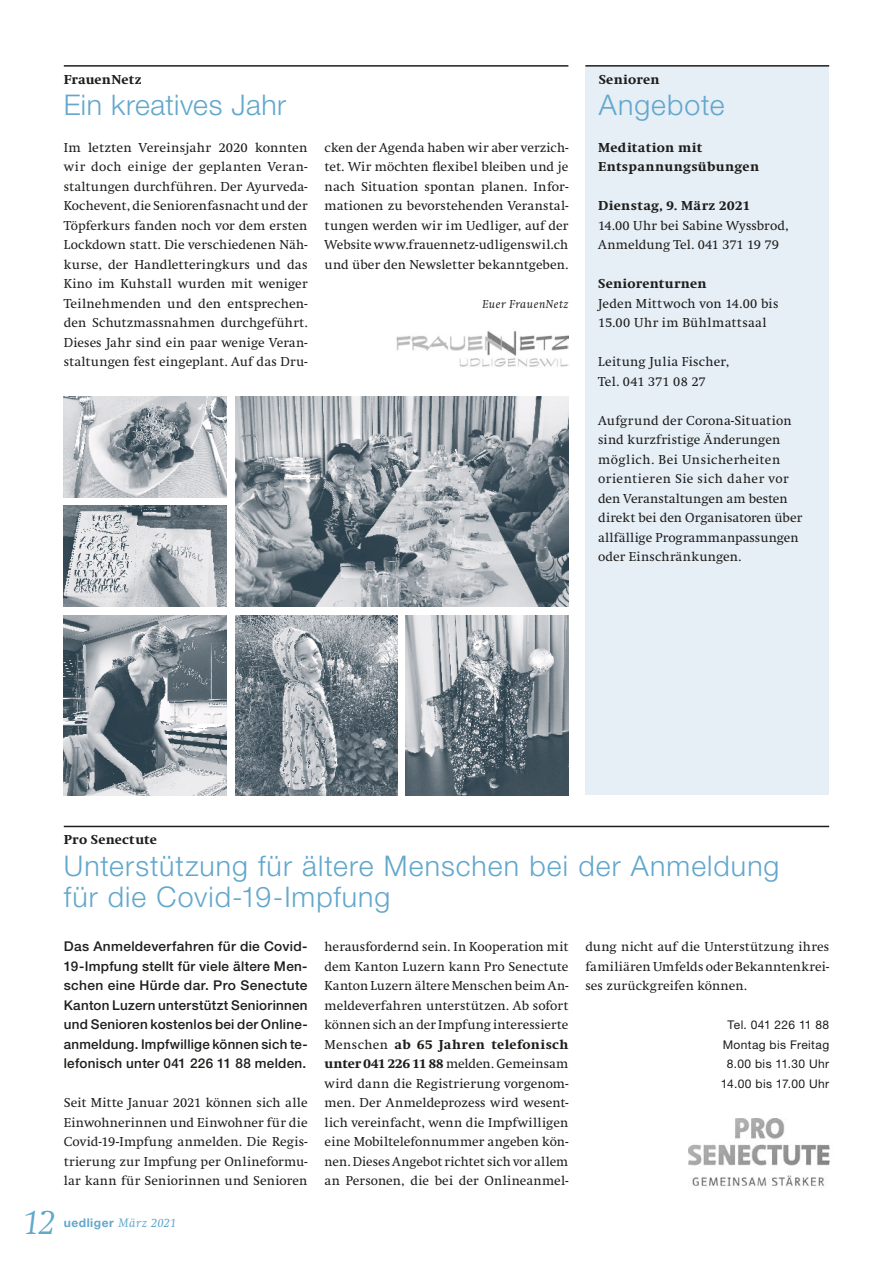
<style>
.page{position:relative;width:893px;height:1263px;background:#fff}
.page>*{position:absolute;margin:0;border:0;box-sizing:border-box;transform-origin:0 0}
.t1{font:italic 300 36px "Swift";color:#62a7cc}
.t2{font:300 28.5px/31.5px "Helvetica Neue";letter-spacing:.035em;color:#62a7cc}
.t3{font:300 28.5px "Helvetica Neue";letter-spacing:.015em;color:#62a7cc}
.t4{font:13.5px/19.5px "Swift";letter-spacing:.01em;color:#1d1d1b;text-align:justify}
.t5{font:500 13.5px/19.5px "Helvetica Neue";letter-spacing:.02em;color:#1d1d1b;text-align:justify}
.t6{font:800 13.5px/19.5px "Swift";letter-spacing:.025em;color:#1d1d1b}
.t7{font:12px/19.5px "Helvetica Neue";letter-spacing:.035em;color:#1d1d1b;text-align:center}
.t8{font:700 12px "Helvetica Neue";letter-spacing:.045em;color:#62a7cc}
.t9{font:italic 12px "Swift";letter-spacing:.045em;color:#1d1d1b}
.s1{font-family:"Swift";font-weight:400;font-style:italic;font-size:12.75px}
.s2{font-weight:800}
</style>
<div class="page">
<div style="left:585px;top:66px;width:244px;height:729px;background:#e4edf6"></div>
<hr style="left:585px;top:65px;width:244px;height:2px;background:#1d1d1b">
<hr style="left:64px;top:826px;width:765px;height:1px;background:#1d1d1b">
<img style="left:689px;top:1118px;width:141px;height:68px">
<hr style="left:64px;top:65px;width:504px;height:2px;background:#1d1d1b">
<img style="left:396px;top:331px;width:172px;height:36px">
<img style="left:64px;top:396px;width:163px;height:101px">
<img style="left:64px;top:506px;width:163px;height:101px">
<img style="left:236px;top:396px;width:332px;height:211px">
<img style="left:64px;top:615px;width:163px;height:180px">
<img style="left:235px;top:615px;width:162px;height:180px">
<img style="left:406px;top:615px;width:162px;height:180px">
<p class="t6" style="left:64px;top:70px;width:79px">FrauenNetz</p>
<h2 class="t3" style="left:64px;top:88px;width:224px">Ein kreatives Jahr</h2>
<p class="t4" style="left:64px;top:138px;width:245px">Im letzten Vereinsjahr 2020 konnten wir doch einige der geplanten Veran&shy;staltungen durchführen. Der Ayurveda-Kochevent, die Seniorenfasnacht und der Töpferkurs fanden noch vor dem ersten Lockdown statt. Die verschiedenen Näh&shy;kurse, der Handletteringkurs und das Kino im Kuhstall wurden mit weniger Teilnehmenden und den entsprechen&shy;den Schutzmassnahmen durchgeführt.<br>Dieses Jahr sind ein paar wenige Veran&shy;staltungen fest eingeplant. Auf das Dru-</p>
<p class="t4" style="left:325px;top:138px;width:245px">cken der Agenda haben wir aber verzich&shy;tet. Wir möchten flexibel bleiben und je nach Situation spontan planen. Infor&shy;mationen zu bevorstehenden Veranstal&shy;tungen werden wir im Uedliger, auf der Website www.frauennetz-udligenswil.ch und über den Newsletter bekanntgeben.</p>
<p class="t9" style="left:482px;top:297px;width:87px">Euer FrauenNetz</p>
<p class="t6" style="left:599px;top:70px;width:62px">Senioren</p>
<h2 class="t2" style="left:599px;top:89px;width:127px">Angebote</h2>
<p class="t6" style="left:598px;top:137px;width:162px">Meditation mit<br>Entspannungsübungen</p>
<p class="t6" style="left:598px;top:196px;width:153px">Dienstag, 9. März 2021</p>
<p class="t4" style="left:598px;top:216px;width:192px">14.00 Uhr bei Sabine Wyssbrod,<br>Anmeldung Tel. 041 371 19 79</p>
<p class="t6" style="left:598px;top:274px;width:110px">Seniorenturnen</p>
<p class="t4" style="left:598px;top:294px;width:182px">Jeden Mittwoch von 14.00 bis<br>15.00 Uhr im Bühlmattsaal</p>
<p class="t4" style="left:598px;top:352px;width:133px">Leitung Julia Fischer,<br>Tel. 041 371 08 27</p>
<p class="t4" style="left:598px;top:411px;width:206px;text-align:left">Aufgrund der Corona-Situation sind kurzfristige Änderungen möglich. Bei Unsicherheiten orientieren Sie sich daher vor den Veranstaltungen am besten direkt bei den Organisatoren über allfällige Programmanpassungen oder Einschränkungen.</p>
<p class="t6" style="left:64px;top:830px;width:95px">Pro Senectute</p>
<h2 class="t2" style="left:64px;top:849px;width:717px">Unterstützung für ältere Menschen bei der Anmeldung für die Covid-19-Impfung</h2>
<p class="t5" style="left:64px;top:936px;width:245px">Das Anmeldeverfahren für die Covid-19-Impfung stellt für viele ältere Men&shy;schen eine Hürde dar. Pro Senectute Kanton Luzern unterstützt Seniorinnen und Senioren kostenlos bei der Online&shy;anmeldung. Impfwillige können sich te&shy;lefonisch unter 041 226 11 88 melden.</p>
<p class="t4" style="left:64px;top:1093px;width:245px">Seit Mitte Januar 2021 können sich alle Einwohnerinnen und Einwohner für die Covid-19-Impfung anmelden. Die Regis&shy;trierung zur Impfung per Onlineformu&shy;lar kann für Seniorinnen und Senioren</p>
<h1 class="t1" style="left:24px;top:1202px;width:33px">12</h1>
<p class="t8" style="left:64px;top:1215px;width:114px">uedliger <span class="s1">März 2021</span></p>
<p class="t4" style="left:325px;top:937px;width:245px">herausfordernd sein. In Kooperation mit dem Kanton Luzern kann Pro Senectute Kanton Luzern ältere Menschen beim An&shy;meldeverfahren unterstützen. Ab sofort können sich an der Impfung interessierte Menschen <span class="s2">ab 65 Jahren telefonisch unter 041 226 11 88</span> melden. Gemeinsam wird dann die Registrierung vorgenom&shy;men. Der Anmeldeprozess wird wesent&shy;lich vereinfacht, wenn die Impfwilligen eine Mobiltelefonnummer angeben kön&shy;nen. Dieses Angebot richtet sich vor allem an Personen, die bei der Onlineanmel-</p>
<p class="t4" style="left:585px;top:937px;width:245px">dung nicht auf die Unterstützung ihres familiären Umfelds oder Bekanntenkrei&shy;ses zurückgreifen können.</p>
<p class="t7" style="left:721px;top:1015px;width:110px">Tel. 041 226 11 88<br>Montag bis Freitag<br>8.00 bis 11.30 Uhr<br>14.00 bis 17.00 Uhr</p>
</div>
